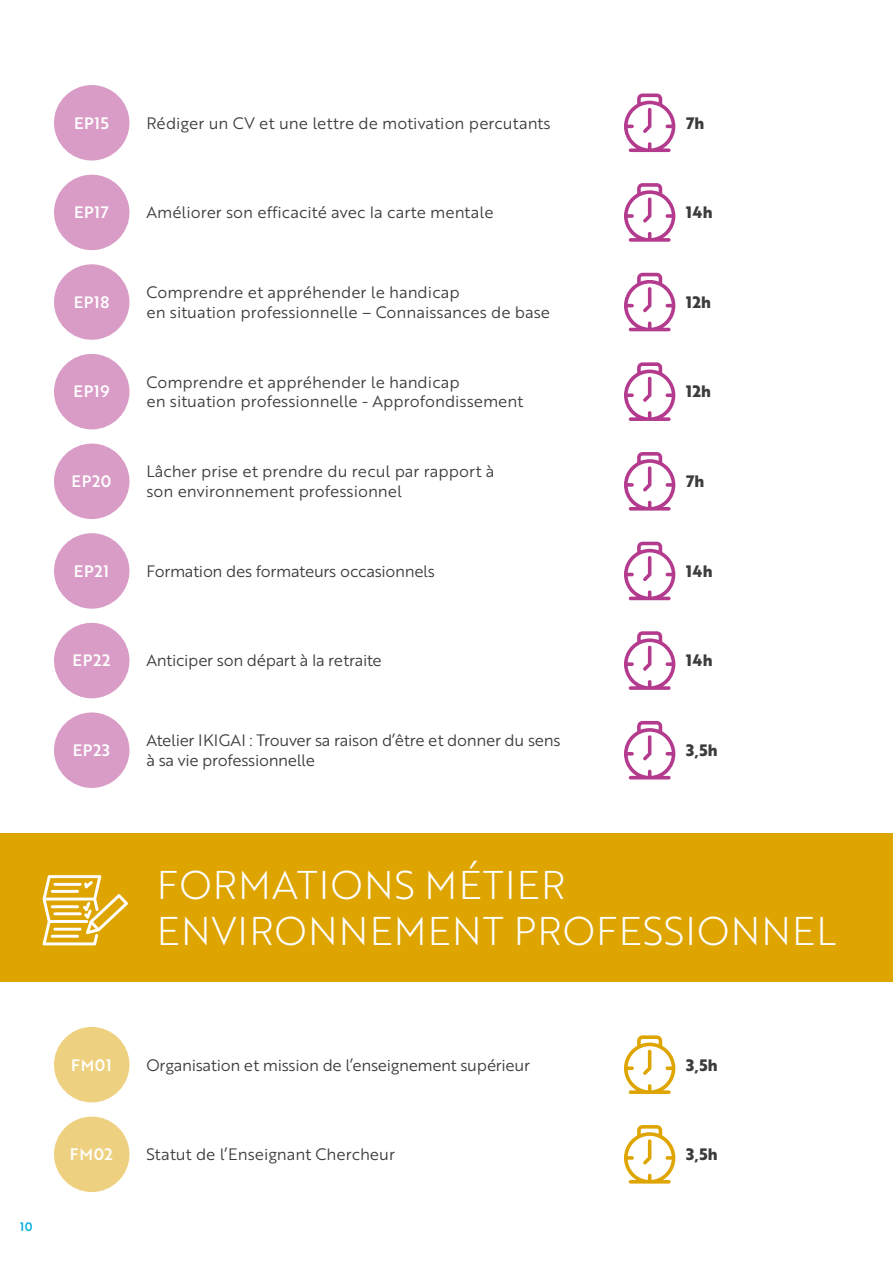
<style>
.page{position:relative;width:893px;height:1263px;background:#fff}
.page>*{position:absolute;margin:0;border:0;box-sizing:border-box;transform-origin:0 0}
.t1{font:39px/46.8px "Brother 1816 Light";letter-spacing:.03em;color:#fff}
.t2{font:16.05px/19.4px "Brother 1816 Book";color:#3c3c3b}
.t3{font:16.05px/19.4px "Brother 1816 Book";letter-spacing:-.02em;color:#3c3c3b}
.t4{font:16.05px "Brother 1816 Medium";letter-spacing:.04em;color:#fff}
.t5{font:700 16.05px "Brother 1816 Extra";color:#3c3c3b}
.t6{font:12px "Brother 1816 Medium";color:#00afdb}
</style>
<div class="page">
<div style="left:54px;top:1027px;width:75px;height:75px;background:#eed180;border-radius:50%"></div>
<svg style="left:624px;top:1035px;width:51px;height:59px"></svg>
<div style="left:0;top:833px;width:893px;height:149px;background:#dea400"></div>
<svg style="left:43px;top:875px;width:85px;height:70px"></svg>
<div style="left:54px;top:1116px;width:75px;height:76px;background:#eed180;border-radius:50%"></div>
<svg style="left:624px;top:1125px;width:51px;height:58px"></svg>
<div style="left:54px;top:264px;width:75px;height:76px;background:#d99cc6;border-radius:50%"></div>
<svg style="left:624px;top:273px;width:51px;height:58px"></svg>
<div style="left:54px;top:354px;width:75px;height:75px;background:#d99cc6;border-radius:50%"></div>
<svg style="left:624px;top:362px;width:51px;height:59px"></svg>
<div style="left:54px;top:444px;width:75px;height:75px;background:#d99cc6;border-radius:50%"></div>
<svg style="left:624px;top:452px;width:51px;height:59px"></svg>
<div style="left:54px;top:533px;width:75px;height:76px;background:#d99cc6;border-radius:50%"></div>
<svg style="left:624px;top:542px;width:51px;height:58px"></svg>
<div style="left:54px;top:623px;width:75px;height:75px;background:#d99cc6;border-radius:50%"></div>
<svg style="left:624px;top:631px;width:51px;height:59px"></svg>
<div style="left:54px;top:712px;width:75px;height:76px;background:#d99cc6;border-radius:50%"></div>
<svg style="left:624px;top:721px;width:51px;height:58px"></svg>
<div style="left:54px;top:175px;width:75px;height:75px;background:#d99cc6;border-radius:50%"></div>
<svg style="left:624px;top:183px;width:51px;height:59px"></svg>
<div style="left:54px;top:85px;width:75px;height:76px;background:#d99cc6;border-radius:50%"></div>
<svg style="left:624px;top:94px;width:51px;height:58px"></svg>
<p class="t4" style="left:74px;top:111px;width:36px">EP15</p>
<p class="t2" style="left:146px;top:113px;width:406px">Rédiger un CV et une lettre de motivation percutants</p>
<p class="t5" style="left:686px;top:111px;width:20px">7h</p>
<p class="t4" style="left:74px;top:200px;width:36px">EP17</p>
<p class="t2" style="left:146px;top:202px;width:349px">Améliorer son efficacité avec la carte mentale</p>
<p class="t5" style="left:686px;top:200px;width:28px">14h</p>
<p class="t4" style="left:74px;top:290px;width:37px">EP18</p>
<p class="t2" style="left:146px;top:282px;width:405px">Comprendre et appréhender le handicap<br>en situation professionnelle – Connaissances de base</p>
<p class="t5" style="left:686px;top:290px;width:26px">12h</p>
<p class="t4" style="left:74px;top:380px;width:37px">EP19</p>
<p class="t2" style="left:146px;top:372px;width:378px">Comprendre et appréhender le handicap<br>en situation professionnelle - Approfondissement</p>
<p class="t5" style="left:686px;top:379px;width:26px">12h</p>
<p class="t4" style="left:72px;top:469px;width:41px">EP20</p>
<p class="t2" style="left:146px;top:461px;width:350px">Lâcher prise et prendre du recul par rapport à son environnement professionnel</p>
<p class="t5" style="left:686px;top:469px;width:20px">7h</p>
<p class="t4" style="left:74px;top:559px;width:37px">EP21</p>
<p class="t3" style="left:146px;top:561px;width:290px">Formation des formateurs occasionnels</p>
<p class="t5" style="left:686px;top:559px;width:28px">14h</p>
<p class="t4" style="left:73px;top:648px;width:39px">EP22</p>
<p class="t3" style="left:146px;top:650px;width:237px">Anticiper son départ à la retraite</p>
<p class="t5" style="left:686px;top:648px;width:28px">14h</p>
<p class="t4" style="left:73px;top:738px;width:39px">EP23</p>
<p class="t3" style="left:146px;top:730px;width:415px">Atelier IKIGAI : Trouver sa raison d’être et donner du sens à sa vie professionnelle</p>
<p class="t5" style="left:686px;top:738px;width:33px">3,5h</p>
<h1 class="t1" style="left:157px;top:860px;width:681px">FORMATIONS MÉTIER<br>ENVIRONNEMENT PROFESSIONNEL</h1>
<p class="t6" style="left:20px;top:1218px;width:14px">10</p>
<p class="t4" style="left:71px;top:1053px;width:42px">FM01</p>
<p class="t3" style="left:146px;top:1054px;width:385px">Organisation et mission de l’enseignement supérieur</p>
<p class="t5" style="left:686px;top:1052px;width:33px">3,5h</p>
<p class="t4" style="left:70px;top:1142px;width:45px">FM02</p>
<p class="t2" style="left:146px;top:1144px;width:250px">Statut de l’Enseignant Chercheur</p>
<p class="t5" style="left:686px;top:1142px;width:33px">3,5h</p>
</div>
